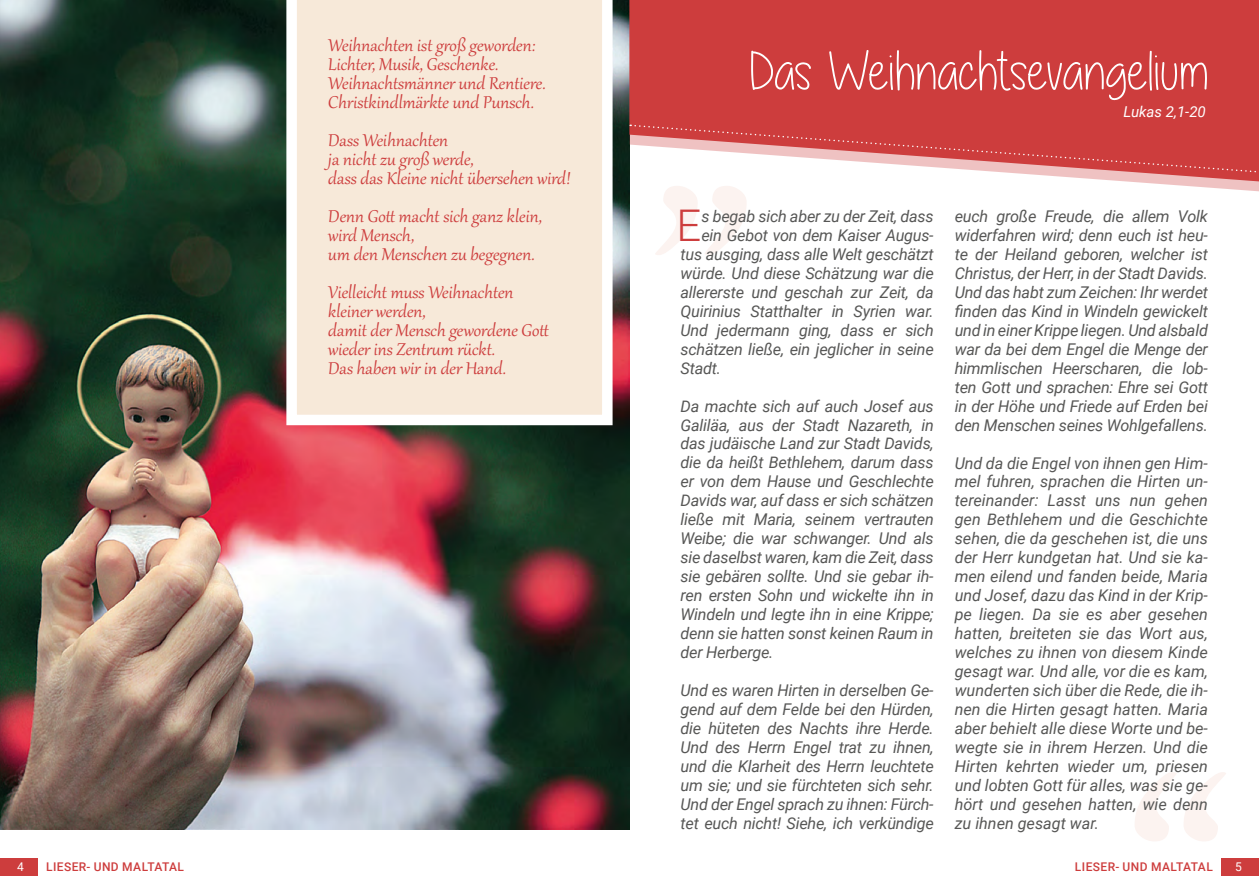
<style>
.page{position:relative;width:1259px;height:893px;background:#fff}
.page>*{position:absolute;margin:0;border:0;box-sizing:border-box;transform-origin:0 0}
.t1{font:54px "Alittlesunshine";letter-spacing:.01em;color:#fff}
.t2{font:300 43.65px "Roboto";color:#cd3d3d}
.t3{font:21px/19px "Gabriola";color:#cd3d3d}
.t4{font:italic 16.2px/19px "Roboto";letter-spacing:-.015em;color:#575756;text-align:justify}
.t5{font:italic 15px "Roboto";color:#fff}
.t6{font:500 12px "Roboto";letter-spacing:.035em;color:#cd3d3d}
.t7{font:12px "Roboto";color:#fff}
</style>
<div class="page">
<svg style="left:655px;top:196px;width:91px;height:59px"></svg>
<svg style="left:1135px;top:772px;width:91px;height:69px"></svg>
<img style="left:0;top:0;width:629px;height:829px">
<svg style="left:281px;top:0;width:337px;height:430px;background:#f0e3d5"></svg>
<svg style="left:629px;top:0;width:630px;height:196px;background:#d35555"></svg>
<svg style="left:630px;top:124px;width:629px;height:53px"></svg>
<div style="left:0;top:858px;width:37px;height:17px;background:#cd3d3d"></div>
<div style="left:1221px;top:858px;width:38px;height:17px;background:#cd3d3d"></div>
<p class="t3" style="left:328px;top:34px;width:222px">Weihnachten ist groß geworden:<br>Lichter,Musik,Geschenke.<br>Weihnachtsmänner und Rentiere.<br>Christkindlmärkte und Punsch.</p>
<p class="t3" style="left:328px;top:129px;width:247px">Dass Weihnachten<br>ja nicht zu groß werde,<br>dass das Kleine nicht übersehen wird!</p>
<p class="t3" style="left:328px;top:205px;width:218px">Denn Gott macht sich ganz klein, wird Mensch,<br>um den Menschen zu begegnen.</p>
<p class="t3" style="left:328px;top:281px;width:225px">Vielleicht muss Weihnachten kleiner werden,<br>damit der Mensch gewordene Gott wieder ins Zentrum rückt.<br>Das haben wir in der Hand.</p>
<h1 class="t1" style="left:749px;top:43px;width:460px">Das Weihnachtsevangelium</h1>
<p class="t5" style="left:1123px;top:101px;width:84px">Lukas 2,1-20</p>
<h2 class="t2" style="left:676px;top:195px;width:26px">E</h2>
<p class="t4" style="left:701px;top:206px;width:234px">s begab sich aber zu der Zeit, dass</p>
<p class="t4" style="left:701px;top:225px;width:234px">ein Gebot von dem Kaiser Augus-</p>
<p class="t4" style="left:680px;top:244px;width:255px">tus ausging, dass alle Welt geschätzt</p>
<p class="t4" style="left:680px;top:263px;width:255px">würde. Und diese Schätzung war die</p>
<p class="t4" style="left:680px;top:282px;width:255px">allererste und geschah zur Zeit, da</p>
<p class="t4" style="left:680px;top:301px;width:255px">Quirinius Statthalter in Syrien war.</p>
<p class="t4" style="left:680px;top:320px;width:255px">Und jedermann ging, dass er sich</p>
<p class="t4" style="left:680px;top:339px;width:255px">schätzen ließe, ein jeglicher in seine</p>
<p class="t4" style="left:680px;top:358px;width:42px">Stadt.</p>
<p class="t4" style="left:680px;top:396px;width:255px">Da machte sich auf auch Josef aus Galiläa, aus der Stadt Nazareth, in das judäische Land zur Stadt Davids, die da heißt Bethlehem, darum dass er von dem Hause und Geschlechte Davids war, auf dass er sich schätzen ließe mit Maria, seinem vertrauten Weibe; die war schwanger. Und als sie daselbst waren, kam die Zeit, dass sie gebären sollte. Und sie gebar ih&shy;ren ersten Sohn und wickelte ihn in Windeln und legte ihn in eine Krippe; denn sie hatten sonst keinen Raum in der Herberge.</p>
<p class="t4" style="left:680px;top:680px;width:255px">Und es waren Hirten in derselben Ge&shy;gend auf dem Felde bei den Hürden, die hüteten des Nachts ihre Herde.<br>Und des Herrn Engel trat zu ihnen, und die Klarheit des Herrn leuchtete um sie; und sie fürchteten sich sehr.<br>Und der Engel sprach zu ihnen: Fürch&shy;tet euch nicht! Siehe, ich verkündige</p>
<p class="t4" style="left:954px;top:206px;width:255px">euch große Freude, die allem Volk widerfahren wird; denn euch ist heu&shy;te der Heiland geboren, welcher ist Christus, der Herr, in der Stadt Davids.<br>Und das habt zum Zeichen: Ihr werdet finden das Kind in Windeln gewickelt und in einer Krippe liegen. Und alsbald war da bei dem Engel die Menge der himmlischen Heerscharen, die lob&shy;ten Gott und sprachen: Ehre sei Gott in der Höhe und Friede auf Erden bei den Menschen seines Wohlgefallens.</p>
<p class="t4" style="left:954px;top:453px;width:255px">Und da die Engel von ihnen gen Him&shy;mel fuhren, sprachen die Hirten un&shy;tereinander: Lasst uns nun gehen gen Bethlehem und die Geschichte sehen, die da geschehen ist, die uns der Herr kundgetan hat. Und sie ka&shy;men eilend und fanden beide, Maria und Josef, dazu das Kind in der Krip&shy;pe liegen. Da sie es aber gesehen hatten, breiteten sie das Wort aus, welches zu ihnen von diesem Kinde gesagt war. Und alle, vor die es kam, wunderten sich über die Rede, die ih&shy;nen die Hirten gesagt hatten. Maria aber behielt alle diese Worte und be&shy;wegte sie in ihrem Herzen. Und die Hirten kehrten wieder um, priesen und lobten Gott für alles, was sie ge&shy;hört und gesehen hatten, wie denn zu ihnen gesagt war.</p>
<p class="t7" style="left:17px;top:858px;width:8px">4</p>
<p class="t6" style="left:46px;top:858px;width:139px">LIESER- UND MALTATAL</p>
<p class="t6" style="left:1075px;top:858px;width:139px">LIESER- UND MALTATAL</p>
<p class="t7" style="left:1235px;top:858px;width:8px">5</p>
</div>
